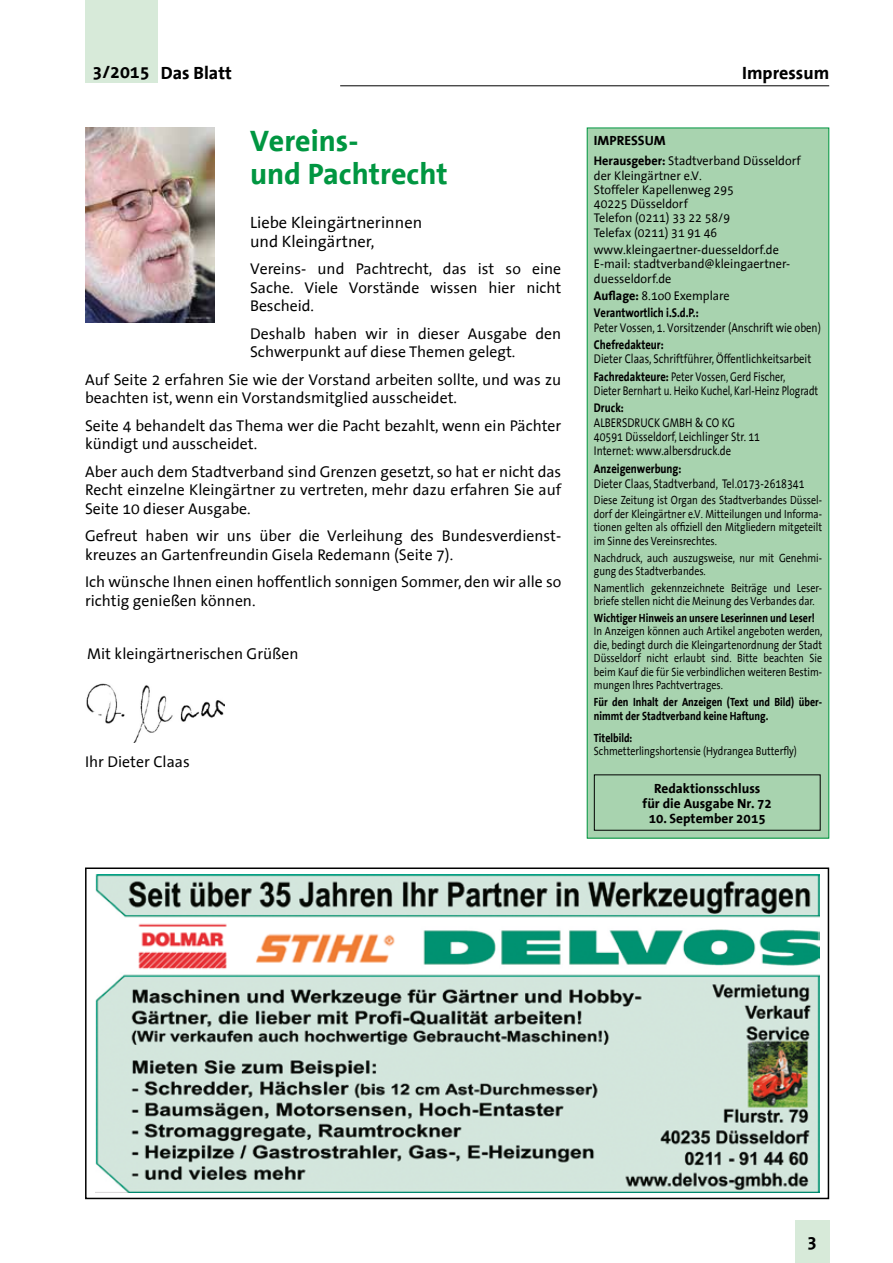
<style>
.page{position:relative;width:893px;height:1263px;background:#fff}
.page>*{position:absolute;margin:0;border:0;box-sizing:border-box;transform-origin:0 0}
.t1{font:700 30px/33px "The Sans Office";color:#009641}
.t2{font:700 18px "The Sans Office";color:#000}
.t3{font:16.5px/18.8px "The Sans Office";color:#000}
.t4{font:15.75px/18.8px "The Sans Office";color:#000}
.t5{font:700 13.5px/15px "The Sans Office";color:#000;text-align:center}
.t6{font:12.75px/14.2px "The Sans Office";color:#000;scale:.83 1}
.t7{font:12.75px/14.2px "The Sans Office";color:#000;scale:.96 1}
.t8{font:12.75px "The Sans Office";color:#000;scale:.78 1}
.t9{font:700 12.75px/17.4px "The Sans Office";color:#000;scale:.96 1}
.t10{font:700 12.75px "The Sans Office";color:#000;scale:.83 1}
.t11{font:12px/13.5px "The Sans Office";color:#000;text-align:justify;scale:.83 1}
.t12{font:700 12px/13.5px "The Sans Office";color:#000;scale:.83 1}
.s1{font-weight:700}
.s2{font-weight:400}
</style>
<div class="page">
<div style="left:85px;top:0;width:72px;height:83px;background:#d7ead9"></div>
<div style="left:795px;top:1220px;width:34px;height:43px;background:#d7ead9"></div>
<hr style="left:340px;top:85px;width:489px;height:1px;background:#000">
<img style="left:95px;top:874px;width:724px;height:318px">
<div style="left:85px;top:867px;width:744px;height:332px;border:2px solid #000"></div>
<img style="left:86px;top:683px;width:139px;height:59px">
<div style="left:587px;top:128px;width:242px;height:710px;background:#a8d3af"></div>
<div style="left:587px;top:128px;width:242px;height:710px;border:1px solid #009641"></div>
<div style="left:594px;top:774px;width:227px;height:57px;border:1px solid #000"></div>
<img style="left:85px;top:128px;width:129px;height:194px">
<p class="t2" style="left:93px;top:63px;width:141px">3/2015 Das Blatt</p>
<h1 class="t1" style="left:250px;top:125px;width:199px">Vereins-<br>und Pachtrecht</h1>
<p class="t3" style="left:250px;top:214px;width:174px">Liebe Kleingärtnerinnen und Kleingärtner,</p>
<p class="t4" style="left:250px;top:260px;width:313px;text-align:justify">Vereins- und Pachtrecht, das ist so eine Sache. Viele Vorstände wissen hier nicht Bescheid.</p>
<p class="t4" style="left:250px;top:324px;width:313px">Deshalb haben wir in dieser Ausgabe den<br>Schwerpunkt auf diese Themen gelegt.</p>
<p class="t4" style="left:85px;top:370px;width:478px">Auf Seite 2 erfahren Sie wie der Vorstand arbeiten sollte, und was zu beachten ist, wenn ein Vorstandsmitglied ausscheidet.</p>
<p class="t4" style="left:85px;top:416px;width:478px">Seite 4 behandelt das Thema wer die Pacht bezahlt, wenn ein Pächter kündigt und ausscheidet.</p>
<p class="t4" style="left:85px;top:462px;width:478px;text-align:justify">Aber auch dem Stadtverband sind Grenzen gesetzt, so hat er nicht das Recht einzelne Kleingärtner zu vertreten, mehr dazu erfahren Sie auf Seite 10 dieser Ausgabe.</p>
<p class="t4" style="left:85px;top:527px;width:478px">Gefreut haben wir uns über die Verleihung des Bundesverdienst&shy;kreuzes an Gartenfreundin Gisela Redemann (Seite 7).</p>
<p class="t4" style="left:85px;top:573px;width:478px">Ich wünsche Ihnen einen hoffentlich sonnigen Sommer, den wir alle so richtig genießen können.</p>
<p class="t4" style="left:87px;top:645px;width:213px">Mit kleingärtnerischen Grüßen</p>
<p class="t4" style="left:85px;top:753px;width:106px">Ihr Dieter Claas</p>
<p class="t2" style="left:742px;top:63px;width:88px">Impressum</p>
<p class="t5" style="left:594px;top:133px;width:73px">IMPRESSUM</p>
<p class="t7" style="left:594px;top:154px;width:217px"><span class="s1">Herausgeber:</span> Stadtverband Düsseldorf der Kleingärtner e.V.<br>Stoffeler Kapellenweg 295<br>40225 Düsseldorf<br>Telefon (0211) 33 22 58/9<br>Telefax (0211) 31 91 46</p>
<p class="t7" style="left:594px;top:243px;width:206px">www.kleingaertner-duesseldorf.de<br>E-mail: stadtverband@kleingaertner&shy;duesseldorf.de</p>
<p class="t9" style="left:594px;top:287px;width:143px">Auflage: <span class="s2">8.1o0 Exemplare<br></span>Verantwortlich i.S.d.P.:</p>
<p class="t6" style="left:594px;top:321px;width:275px">Peter Vossen, 1. Vorsitzender (Anschrift wie oben)</p>
<p class="t10" style="left:594px;top:338px;width:86px">Chefredakteur:</p>
<p class="t6" style="left:594px;top:351px;width:263px;line-height:17.4px">Dieter Claas, Schriftführer, Öffentlichkeitsarbeit<br><span class="s1">Fachredakteure:</span> Peter Vossen, Gerd Fischer,</p>
<p class="t8" style="left:594px;top:384px;width:289px">Dieter Bernhart u. Heiko Kuchel, Karl-Heinz Plogradt</p>
<p class="t10" style="left:594px;top:401px;width:38px">Druck:</p>
<p class="t6" style="left:594px;top:416px;width:202px">ALBERSDRUCK GMBH &amp; CO KG<br>40591 Düsseldorf, Leichlinger Str. 11<br>Internet: www.albersdruck.de</p>
<p class="t10" style="left:594px;top:462px;width:107px">Anzeigenwerbung:</p>
<p class="t6" style="left:594px;top:477px;width:255px">Dieter Claas, Stadtverband, Tel.0173-2618341</p>
<p class="t11" style="left:594px;top:494px;width:276px">Diese Zeitung ist Organ des Stadtverbandes Düssel&shy;dorf der Kleingärtner e.V. Mitteilungen und Informa&shy;tionen gelten als offiziell den Mitgliedern mitgeteilt im Sinne des Vereinsrechtes.</p>
<p class="t11" style="left:594px;top:551px;width:276px">Nachdruck, auch auszugsweise, nur mit Genehmi&shy;gung des Stadtverbandes.</p>
<p class="t11" style="left:594px;top:581px;width:276px">Namentlich gekennzeichnete Beiträge und Leser&shy;briefe stellen nicht die Meinung des Verbandes dar.</p>
<p class="t12" style="left:594px;top:611px;width:267px">Wichtiger Hinweis an unsere Leserinnen und Leser!</p>
<p class="t11" style="left:594px;top:625px;width:277px">In Anzeigen können auch Artikel angeboten werden, die, bedingt durch die Kleingartenordnung der Stadt Düsseldorf nicht erlaubt sind. Bitte beachten Sie beim Kauf die für Sie verbindlichen weiteren Bestim&shy;mungen Ihres Pachtvertrages.</p>
<p class="t12" style="left:594px;top:696px;width:276px">Für den Inhalt der Anzeigen (Text und Bild) über&shy;nimmt der Stadtverband keine Haftung.</p>
<p class="t12" style="left:594px;top:731px;width:48px">Titelbild:</p>
<p class="t11" style="left:594px;top:745px;width:246px">Schmetterlingshortensie (Hydrangea Butterfly)</p>
<p class="t5" style="left:643px;top:781px;width:131px">Redaktionsschluss<br>für die Ausgabe Nr. 72</p>
<p class="t5" style="left:649px;top:811px;width:118px">10. September 2015</p>
<p class="t2" style="left:807px;top:1233px;width:11px">3</p>
</div>
